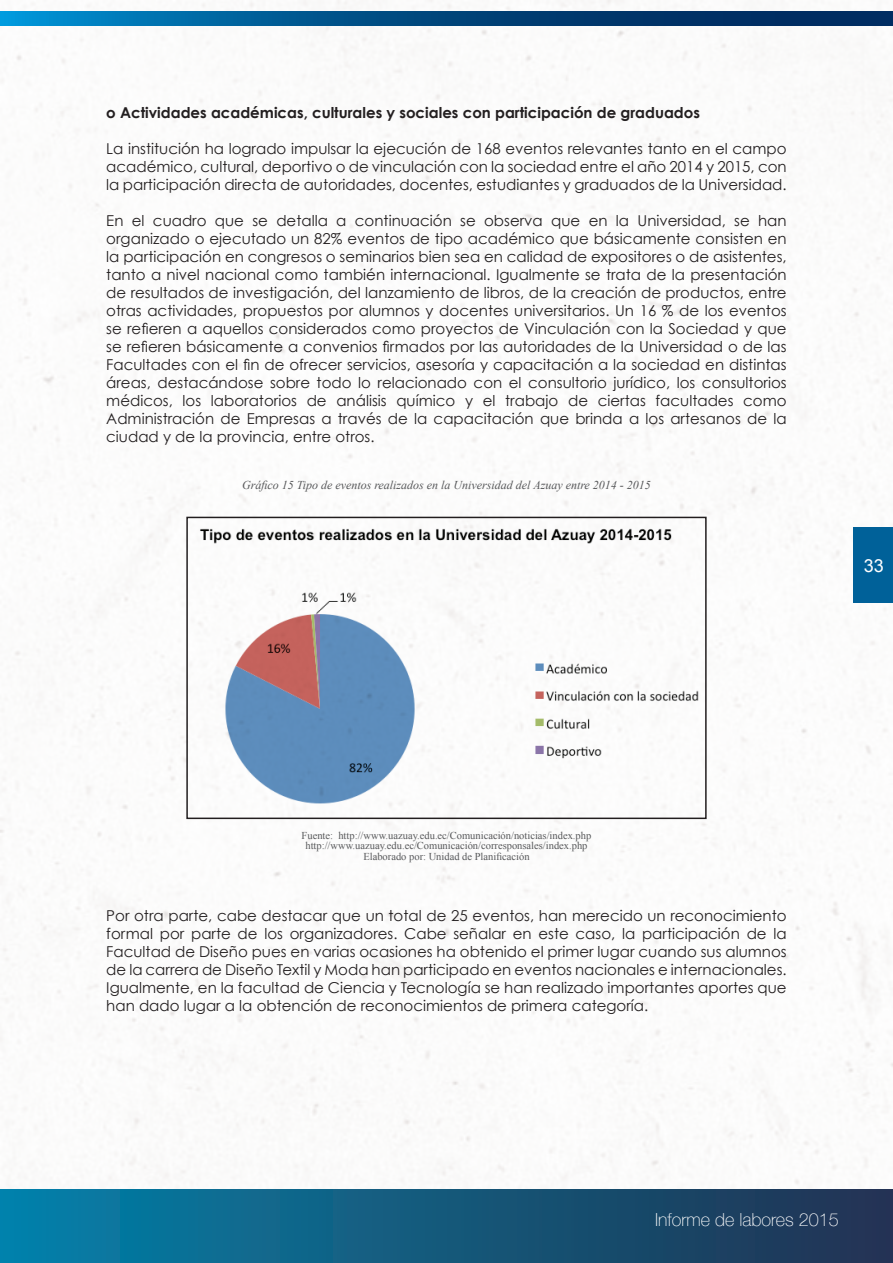
<style>
.page{position:relative;width:893px;height:1263px;background:#fff}
.page>*{position:absolute;margin:0;border:0;box-sizing:border-box;transform-origin:0 0}
.t1{font:100 18px "Helvetica Neue";color:#fff}
.t2{font:18px "Arial";color:#fff}
.t3{font:15px/18px "Century Gothic";color:#231f20;text-align:justify}
.t4{font:700 15px "Century Gothic";color:#231f20}
.t5{font:italic 12px "Times New Roman";color:#57585a}
.t6{font:10.5px/10.5px "Times New Roman";color:#57585a;text-align:center}
</style>
<div class="page">
<img style="left:0;top:0;width:892px;height:1190px">
<div style="left:0;top:1190px;width:893px;height:73px;background:linear-gradient(to right,#0481a9,#223150)"></div>
<div style="left:853px;top:527px;width:40px;height:75px;background:#006199"></div>
<svg style="left:0;top:11px;width:893px;height:14px;background:#004e86"></svg>
<img style="left:189px;top:520px;width:515px;height:296px">
<div style="left:186px;top:517px;width:521px;height:302px;border:2px solid #231f20"></div>
<p class="t4" style="left:106px;top:103px;width:595px">o Actividades académicas, culturales y sociales con participación de graduados</p>
<p class="t3" style="left:106px;top:139px;width:682px">La institución ha logrado impulsar la ejecución de 168 eventos relevantes tanto en el campo académico, cultural, deportivo o de vinculación con la sociedad entre el año 2014 y 2015, con la participación directa de autoridades, docentes, estudiantes y graduados de la Universidad.</p>
<p class="t3" style="left:106px;top:211px;width:682px">En el cuadro que se detalla a continuación se observa que en la Universidad, se han organizado o ejecutado un 82% eventos de tipo académico que básicamente consisten en la participación en congresos o seminarios bien sea en calidad de expositores o de asistentes, tanto a nivel nacional como también internacional. Igualmente se trata de la presentación de resultados de investigación, del lanzamiento de libros, de la creación de productos, entre otras actividades, propuestos por alumnos y docentes universitarios. Un 16 % de los eventos se refieren a aquellos considerados como proyectos de Vinculación con la Sociedad y que se refieren básicamente a convenios firmados por las autoridades de la Universidad o de las Facultades con el fin de ofrecer servicios, asesoría y capacitación a la sociedad en distintas áreas, destacándose sobre todo lo relacionado con el consultorio jurídico, los consultorios médicos, los laboratorios de análisis químico y el trabajo de ciertas facultades como Administración de Empresas a través de la capacitación que brinda a los artesanos de la ciudad y de la provincia, entre otros.</p>
<p class="t5" style="left:242px;top:477px;width:410px">Gráfico 15 Tipo de eventos realizados en la Universidad del Azuay entre 2014 - 2015</p>
<p class="t2" style="left:864px;top:554px;width:22px">33</p>
<p class="t6" style="left:302px;top:830px;width:291px">Fuente: http://www.uazuay.edu.ec/Comunicación/noticias/index.php http://www.uazuay.edu.ec/Comunicación/corresponsales/index.php<br>Elaborado por: Unidad de Planificación</p>
<p class="t3" style="left:106px;top:907px;width:682px">Por otra parte, cabe destacar que un total de 25 eventos, han merecido un reconocimiento formal por parte de los organizadores. Cabe señalar en este caso, la participación de la Facultad de Diseño pues en varias ocasiones ha obtenido el primer lugar cuando sus alumnos de la carrera de Diseño Textil y Moda han participado en eventos nacionales e internacionales.<br>Igualmente, en la facultad de Ciencia y Tecnología se han realizado importantes aportes que han dado lugar a la obtención de reconocimientos de primera categoría.</p>
<p class="t1" style="left:655px;top:1206px;width:185px">Informe de labores 2015</p>
</div>
